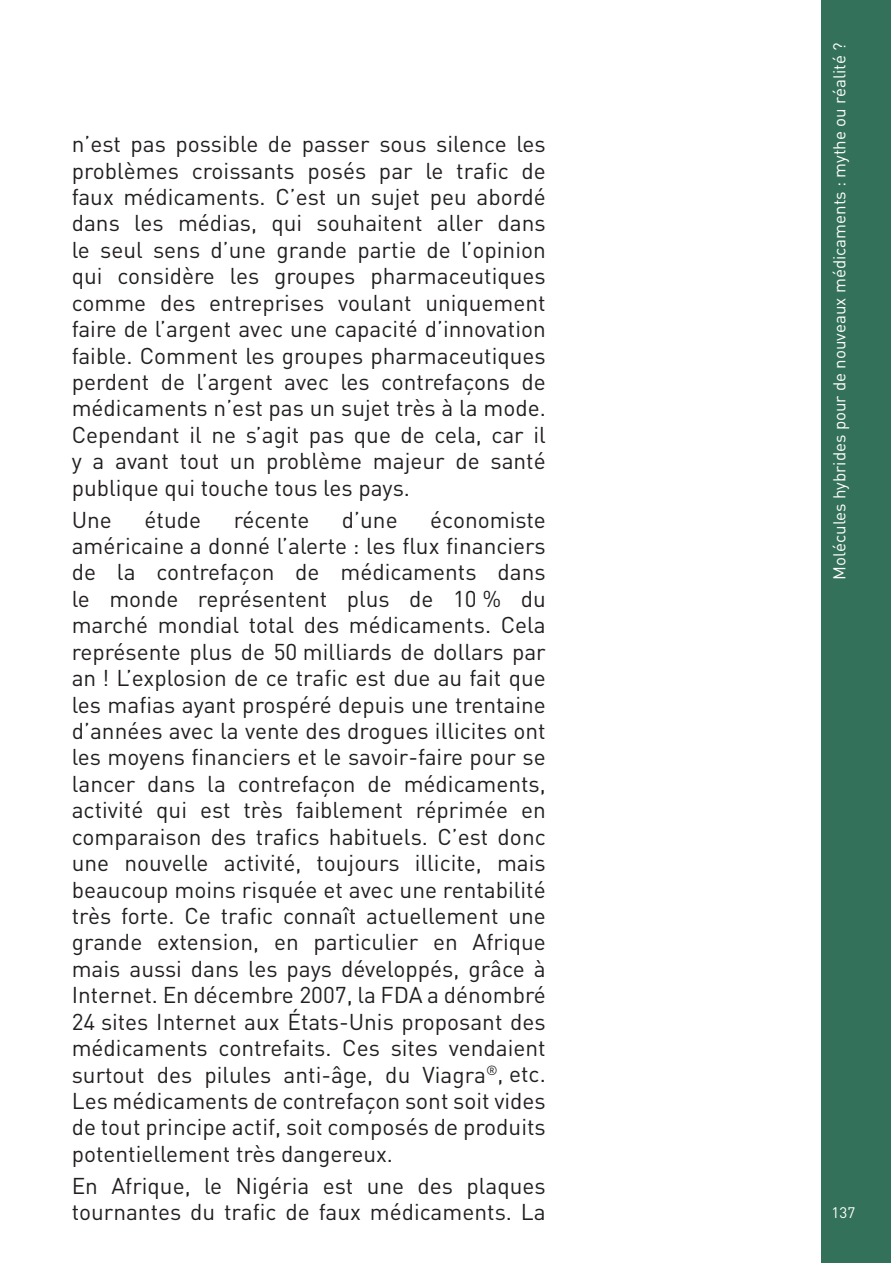
<style>
.page{position:relative;width:893px;height:1263px;background:#fff}
.page>*{position:absolute;margin:0;border:0;box-sizing:border-box;transform-origin:0 0}
.t1{font:22.65px/26.4px "DIN";color:#231f20;text-align:justify}
.t2{font:16.95px "DIN";color:#fff}
.t3{font:15.15px "DIN";color:#fff}
</style>
<div class="page">
<div style="left:821px;top:0;width:69px;height:1263px;background:#34715a"></div>
<p class="t1" style="left:72px;top:134px;width:476px">n’est pas possible de passer sous silence les problèmes croissants posés par le trafic de faux médicaments. C’est un sujet peu abordé dans les médias, qui souhaitent aller dans le seul sens d’une grande partie de l’opinion qui considère les groupes pharmaceutiques comme des entreprises voulant uniquement faire de l’argent avec une capacité d’innovation faible. Comment les groupes pharmaceutiques perdent de l’argent avec les contrefaçons de médicaments n’est pas un sujet très à la mode.<br>Cependant il ne s’agit pas que de cela, car il y a avant tout un problème majeur de santé publique qui touche tous les pays.</p>
<p class="t1" style="left:72px;top:509px;width:42px">Une</p>
<p class="t1" style="left:144px;top:509px;width:58px">étude</p>
<p class="t1" style="left:234px;top:509px;width:77px">récente</p>
<p class="t1" style="left:342px;top:509px;width:57px">d’une</p>
<p class="t1" style="left:72px;top:509px;width:476px;text-indent:359px">économiste américaine a donné l’alerte : les flux financiers de la contrefaçon de médicaments dans le monde représentent plus de 10 % du marché mondial total des médicaments. Cela représente plus de 50 milliards de dollars par an ! L’explosion de ce trafic est due au fait que les mafias ayant prospéré depuis une trentaine d’années avec la vente des drogues illicites ont les moyens financiers et le savoir-faire pour se lancer dans la contrefaçon de médicaments, activité qui est très faiblement réprimée en comparaison des trafics habituels. C’est donc une nouvelle activité, toujours illicite, mais beaucoup moins risquée et avec une rentabilité très forte. Ce trafic connaît actuellement une grande extension, en particulier en Afrique mais aussi dans les pays développés, grâce à Internet. En décembre 2007, la FDA a dénombré 24 sites Internet aux États-Unis proposant des médicaments contrefaits. Ces sites vendaient surtout des pilules anti-âge, du Viagra<sup>®</sup>, etc.<br>Les médicaments de contrefaçon sont soit vides de tout principe actif, soit composés de produits potentiellement très dangereux.</p>
<p class="t1" style="left:72px;top:1175px;width:476px">En Afrique, le Nigéria est une des plaques tournantes du trafic de faux médicaments. La</p>
<p class="t2" style="left:833px;top:580px;width:539px;rotate:-90deg">Molécules hybrides pour de nouveaux médicaments : mythe ou réalité ?</p>
<p class="t3" style="left:831px;top:1207px;width:25px">137</p>
</div>
